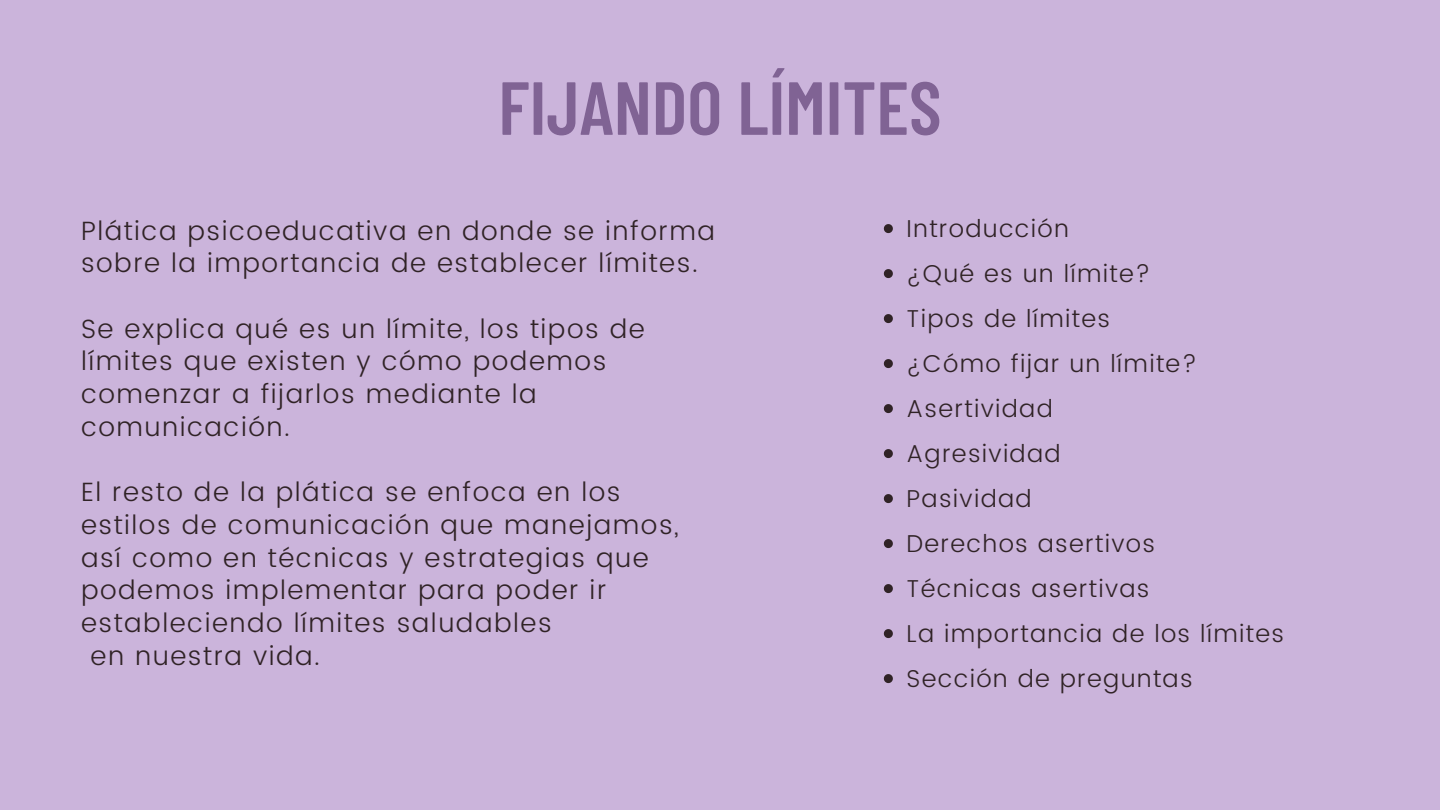
<style>
.page{position:relative;width:1440px;height:810px;background:#cbb4db}
.page>*{position:absolute;margin:0;border:0;box-sizing:border-box;transform-origin:0 0}
.t1{font:600 75px "Barlow Condensed";color:#806394}
.t2{font:300 26.5px/32.7px "Poppins";letter-spacing:.06em;color:#302326}
.t3{font:300 24.4px "Poppins";letter-spacing:.055em;color:#302326}
</style>
<div class="page">
<svg style="left:884px;top:224px;width:9px;height:9px"></svg>
<svg style="left:884px;top:269px;width:9px;height:9px"></svg>
<svg style="left:884px;top:314px;width:9px;height:9px"></svg>
<svg style="left:884px;top:359px;width:9px;height:9px"></svg>
<svg style="left:884px;top:404px;width:9px;height:9px"></svg>
<svg style="left:884px;top:449px;width:9px;height:9px"></svg>
<svg style="left:884px;top:494px;width:9px;height:9px"></svg>
<svg style="left:884px;top:539px;width:9px;height:9px"></svg>
<svg style="left:884px;top:584px;width:9px;height:9px"></svg>
<svg style="left:884px;top:629px;width:9px;height:9px"></svg>
<svg style="left:884px;top:674px;width:9px;height:9px"></svg>
<p class="t1" style="left:498px;top:60px;width:445px">FIJANDO LÍMITES</p>
<p class="t2" style="left:81px;top:214px;width:636px">Plática psicoeducativa en donde se informa sobre la importancia de establecer límites.</p>
<p class="t2" style="left:81px;top:312px;width:565px">Se explica qué es un límite, los tipos de límites que existen y cómo podemos comenzar a fijarlos mediante la comunicación.</p>
<p class="t2" style="left:81px;top:476px;width:541px">El resto de la plática se enfoca en los</p>
<p class="t2" style="left:81px;top:508px;width:599px">estilos de comunicación que manejamos,</p>
<p class="t2" style="left:81px;top:541px;width:569px">así como en técnicas y estrategias que</p>
<p class="t2" style="left:81px;top:574px;width:527px">podemos implementar para poder ir</p>
<p class="t2" style="left:81px;top:606px;width:472px">estableciendo límites saludables</p>
<p class="t2" style="left:90px;top:639px;width:231px">en nuestra vida.</p>
<p class="t3" style="left:907px;top:214px;width:164px">Introducción</p>
<p class="t3" style="left:907px;top:259px;width:245px">¿Qué es un límite?</p>
<p class="t3" style="left:907px;top:304px;width:205px">Tipos de límites</p>
<p class="t3" style="left:907px;top:349px;width:292px">¿Cómo fijar un límite?</p>
<p class="t3" style="left:907px;top:394px;width:148px">Asertividad</p>
<p class="t3" style="left:907px;top:439px;width:156px">Agresividad</p>
<p class="t3" style="left:907px;top:484px;width:127px">Pasividad</p>
<p class="t3" style="left:907px;top:529px;width:250px">Derechos asertivos</p>
<p class="t3" style="left:907px;top:574px;width:244px">Técnicas asertivas</p>
<p class="t3" style="left:907px;top:619px;width:379px">La importancia de los límites</p>
<p class="t3" style="left:907px;top:664px;width:288px">Sección de preguntas</p>
</div>
